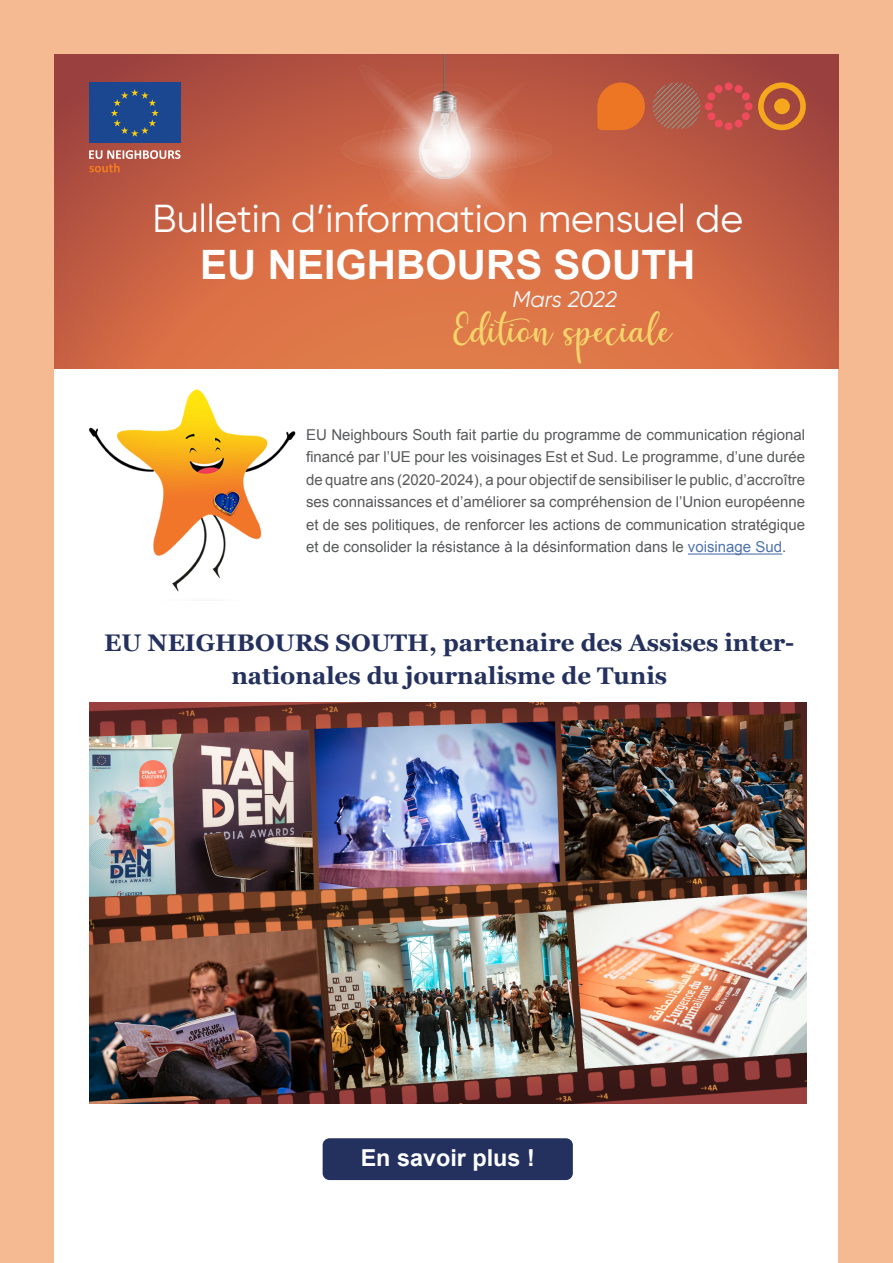
<style>
.page{position:relative;width:893px;height:1263px;background:#f5ba91}
.page>*{position:absolute;margin:0;border:0;box-sizing:border-box;transform-origin:0 0}
.t1{font:42px "Hello";color:#f4d56b}
.t2{font:700 40.5px "Arial";color:#fff}
.t3{font:39px "Gilroy";color:#fff}
.t4{font:700 24px/33px "Georgia";color:#24315e;text-align:center}
.t5{font:700 23.4px "Arial";color:#fff}
.t6{font:italic 22.5px "Gilroy";letter-spacing:-.005em;color:#eff8fa}
.t7{font:15px/22.5px "Arial";color:#58595b;text-align:justify}
.s1{color:#4f73ad}
</style>
<div class="page">
<div style="left:55px;top:182px;width:783px;height:1081px;background:#fff"></div>
<hr style="left:688px;top:553px;width:94px;height:2px;background:#4f73ad">
<img style="left:90px;top:702px;width:716px;height:401px">
<img style="left:88px;top:389px;width:208px;height:203px">
<div style="left:323px;top:1138px;width:250px;height:42px;background:#24315e;border-radius:7px"></div>
<img style="left:55px;top:55px;width:783px;height:313px">
<svg style="left:89px;top:150px;width:92px;height:22px;background:#c37361"></svg>
<div style="left:89px;top:82px;width:91px;height:61px;background:#1a4790"></div>
<svg style="left:111px;top:89px;width:48px;height:48px"></svg>
<svg style="left:597px;top:82px;width:48px;height:48px;background:#e16f29"></svg>
<svg style="left:758px;top:82px;width:48px;height:48px;background:#c46d31"></svg>
<svg style="left:653px;top:82px;width:47px;height:47px;background:#a66252"></svg>
<div style="left:725px;top:82px;width:8px;height:8px;background:#f04b5d;border-radius:50%"></div>
<svg style="left:707px;top:85px;width:16px;height:16px"></svg>
<div style="left:705px;top:102px;width:8px;height:8px;background:#f04b5d;border-radius:50%"></div>
<svg style="left:707px;top:112px;width:16px;height:16px"></svg>
<div style="left:725px;top:122px;width:8px;height:8px;background:#f04b5d;border-radius:50%"></div>
<svg style="left:734px;top:112px;width:16px;height:16px"></svg>
<div style="left:745px;top:102px;width:7px;height:8px;background:#f04b5d;border-radius:50%"></div>
<svg style="left:734px;top:85px;width:16px;height:16px"></svg>
<h3 class="t3" style="left:152px;top:195px;width:592px">Bulletin d’information mensuel de</h3>
<h2 class="t2" style="left:200px;top:238px;width:497px">EU NEIGHBOURS SOUTH</h2>
<h3 class="t6" style="left:512px;top:286px;width:106px">Mars 2022</h3>
<h1 class="t1" style="left:452px;top:308px;width:222px">Édition spéciale</h1>
<p class="t7" style="left:306px;top:424px;width:501px">EU Neighbours South fait partie du programme de communication régional financé par l’UE pour les voisinages Est et Sud. Le programme, d’une durée de quatre ans (2020-2024), a pour objectif de sensibiliser le public, d’accroître ses connaissances et d’améliorer sa compréhension de l’Union européenne et de ses politiques, de renforcer les actions de communication stratégique et de consolider la résistance à la désinformation dans le <span class="s1">voisinage Sud</span>.</p>
<h3 class="t4" style="left:104px;top:625px;width:692px">EU NEIGHBOURS SOUTH, partenaire des Assises inter&shy;nationales du journalisme de Tunis</h3>
<h3 class="t5" style="left:361px;top:1143px;width:176px">En savoir plus !</h3>
</div>
